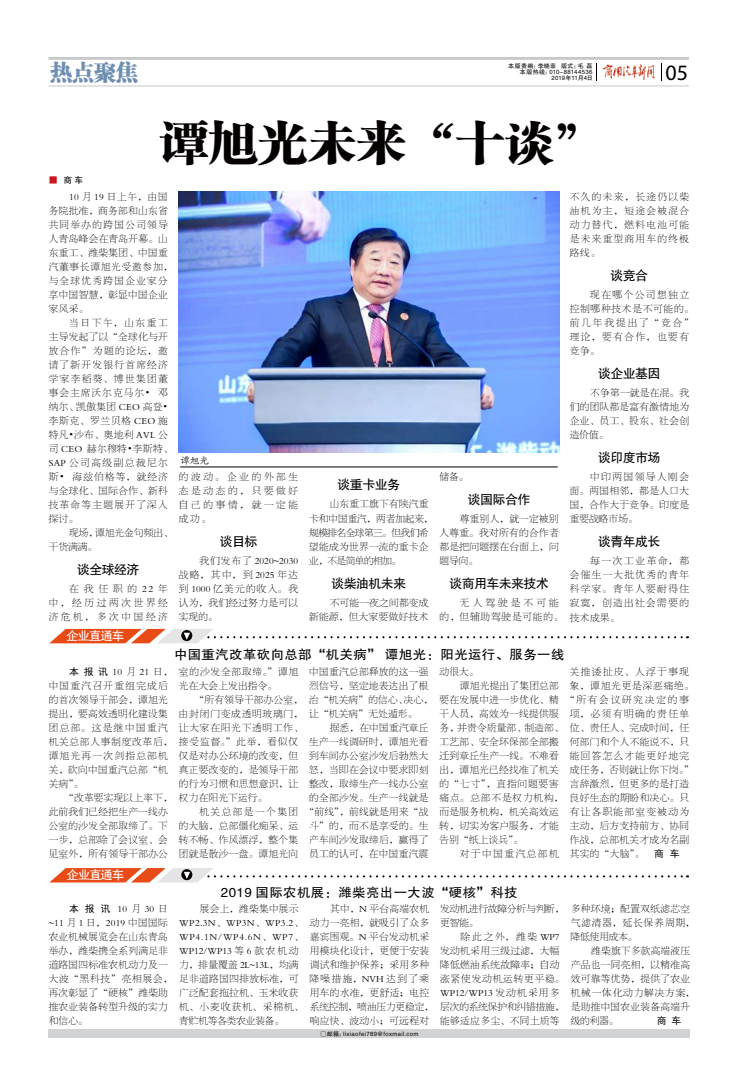
<style>
.page{position:relative;width:738px;height:1078px;background:#fff}
.page>*{position:absolute;margin:0;border:0;box-sizing:border-box;transform-origin:0 0}
.t1{font:46px "FZCSJW GB1 0";color:#040000;scale:1.07 1}
.t2{font:30px "Myriad Pro";color:#000}
.t3{font:22px "FZCSJW GB1 0";color:#6e8fb2}
.t4{font:22px "Myriad Pro";color:#000}
.t5{font:13px "FZHTJW GB1 0";letter-spacing:.03em;color:#000}
.t6{font:13px "FZHTJW GB1 0";letter-spacing:-.05em;color:#000}
.t7{font:12.2px "FZHTJW GB1 0";letter-spacing:-.1em;color:#fff}
.t8{font:9.6px/14px "FZBSJW GB1 0";letter-spacing:.04em;color:#000}
.t9{font:9.6px/14px "FZBSJW GB1 0";letter-spacing:.12em;color:#000}
.t10{font:9.6px/14px "FZBSJW GB1 0";letter-spacing:.085em;color:#000}
.t11{font:9.6px/14px "FZBSJW GB1 0";color:#000}
.t12{font:9.6px/14px "FZBSJW GB1 0";letter-spacing:.16em;color:#000}
.t13{font:9.6px/14px "FZBSJW GB1 0";letter-spacing:.09em;color:#000}
.t14{font:9.6px "FZBSJW GB1 0";letter-spacing:.095em;color:#000}
.t15{font:9.6px/14px "FZBSJW GB1 0";letter-spacing:.06em;color:#000}
.t16{font:9.6px "FZBSJW GB1 0";letter-spacing:.15em;color:#000}
.t17{font:9.6px "FZBSJW GB1 0";letter-spacing:.14em;color:#000}
.t18{font:9.6px/14px "FZBSJW GB1 0";letter-spacing:-.01em;color:#000}
.t19{font:9.6px/14px "FZBSJW GB1 0";letter-spacing:.01em;color:#000}
.t20{font:9.6px "FZBSJW GB1 0";letter-spacing:.19em;color:#000}
.t21{font:9.6px "FZKTJW GB1 0";color:#040000}
.t22{font:9.6px "Sim Hei";color:#000}
.t23{font:8.6px "FZHTJW GB1 0";color:#000}
.t24{font:6px/6px "FZHTJW GB1 0";letter-spacing:.055em;color:#000;text-align:right}
.t25{font:6px "FZHTJW GB1 0";letter-spacing:-.005em;color:#000}
.s1{font-family:"Sim Sun"}
.s2{font-size:9px;color:#ca171d}
.s3{font-family:"Sim Hei"}
</style>
<div class="page">
<div style="left:48px;top:1029px;width:641px;height:8px;background:#d2d3d4"></div>
<hr style="left:48px;top:57px;width:640px;height:3px;background:#c7c8ca">
<hr style="left:48px;top:86px;width:640px;height:1px;background:#c7c8ca">
<svg style="left:661px;top:64px;width:1px;height:17px"></svg>
<img style="left:602px;top:64px;width:53px;height:16px">
<hr style="left:180px;top:466px;width:377px;height:1px;background:#000">
<svg style="left:49px;top:628px;width:638px;height:15px"></svg>
<img style="left:179px;top:191px;width:379px;height:261px">
<svg style="left:50px;top:868px;width:637px;height:14px"></svg>
<h3 class="t3" style="left:50px;top:60px;width:89px">热点聚焦</h3>
<p class="t24" style="left:508px;top:63px;width:86px">本版责编：李晓菲 版式：毛 磊本版热线：010-88144536</p>
<p class="t25" style="left:551px;top:75px;width:43px">2019年11月4日</p>
<h2 class="t2" style="left:659px;top:51px;width:32px">03</h2>
<h3 class="t4" style="left:665px;top:59px;width:24px">05</h3>
<h1 class="t1" style="left:159px;top:116px;width:416px">谭旭光未来“十谈”</h1>
<p class="t8" style="left:49px;top:190px;width:125px;text-indent:20px">10 月 19 日上午，由国务院批准，商务部和山东省共同举办的跨国公司领导人青岛峰会在青岛开幕。山东重工、潍柴集团、中国重汽董事长谭旭光受邀参加，与全球优秀跨国企业家分享中国智慧，彰显中国企业家风采。</p>
<p class="t9" style="left:49px;top:316px;width:125px;text-indent:20px">当日下午，山东重工主导发起了以“全球化与开放合作”为题的论坛，邀请了新开发银行首席经济学家李稻葵、博世集团董事会主席沃尔克马尔<span class="s1">•</span> 邓纳尔、凯傲集团 CEO 高登<span class="s1">•</span>李斯克、罗兰贝格 CEO 施特凡<span class="s1">•</span>沙布、奥地利 AVL 公司 CEO 赫尔穆特<span class="s1">•</span>李斯特、<br>SAP 公司高级副总裁尼尔斯<span class="s1">•</span> 海兹伯格等，就经济与全球化、国际合作、新科技革命等主题展开了深入探讨。</p>
<p class="t19" style="left:49px;top:526px;width:125px;text-indent:20px">现场，谭旭光金句频出、干货满满。</p>
<h3 class="t6" style="left:77px;top:562px;width:64px">谈全球经济</h3>
<p class="t8" style="left:49px;top:582px;width:121px;text-align:justify;text-indent:20px">在我任职的22年中，经历过两次世界经济危机，多次中国经济</p>
<p class="t23" style="left:49px;top:175px;width:36px"><span class="s2">■</span> 商 车</p>
<p class="t8" style="left:569px;top:190px;width:121px;text-align:justify">不久的未来，长途仍以柴油机为主，短途会被混合动力替代，燃料电池可能是未来重型商用车的终极路线。</p>
<h3 class="t6" style="left:610px;top:268px;width:39px">谈竞合</h3>
<p class="t12" style="left:569px;top:288px;width:125px;text-indent:20px">现在哪个公司想独立控制哪种技术是不可能的。前几年我提出了“竞合”理论，要有合作，也要有竞争。</p>
<h3 class="t6" style="left:597px;top:366px;width:64px">谈企业基因</h3>
<p class="t8" style="left:569px;top:386px;width:121px;text-align:justify;text-indent:20px">不争第一就是在混。我们的团队都是富有激情地为企业、员工、股东、社会创造价值。</p>
<h3 class="t6" style="left:597px;top:450px;width:64px">谈印度市场</h3>
<p class="t8" style="left:569px;top:470px;width:121px;text-align:justify;text-indent:20px">中印两国领导人刚会面。两国相邻，都是人口大国，合作大于竞争。印度是重要战略市场。</p>
<h3 class="t6" style="left:597px;top:534px;width:64px">谈青年成长</h3>
<p class="t8" style="left:569px;top:554px;width:121px;text-align:justify;text-indent:20px">每一次工业革命，都会催生一大批优秀的青年科学家。青年人要耐得住寂寞，创造出社会需要的技术成果。</p>
<p class="t21" style="left:180px;top:455px;width:30px">谭旭光</p>
<p class="t8" style="left:179px;top:470px;width:121px;text-align:justify">的波动。企业的外部生态是动态的，只要做好自己的事情，就一定能成功。</p>
<h3 class="t6" style="left:219px;top:534px;width:39px">谈目标</h3>
<p class="t8" style="left:179px;top:554px;width:121px;text-align:justify;text-indent:20px">我们发布了 2020~2030战略，其中，到 2025 年达到 1000 亿美元的收入。我认为，我们经过努力是可以实现的。</p>
<p class="t8" style="left:439px;top:470px;width:30px">储备。</p>
<h3 class="t6" style="left:337px;top:477px;width:64px">谈重卡业务</h3>
<p class="t11" style="left:309px;top:497px;width:125px;text-indent:20px">山东重工旗下有陕汽重卡和中国重汽，两者加起来，规模排名全球第三。但我们希望能成为世界一流的重卡企业，不是简单的相加。</p>
<h3 class="t6" style="left:331px;top:575px;width:76px">谈柴油机未来</h3>
<p class="t8" style="left:309px;top:595px;width:121px;text-align:right">不可能一夜之间都变成<br>新能源，但大家要做好技术</p>
<h3 class="t6" style="left:467px;top:492px;width:64px">谈国际合作</h3>
<p class="t8" style="left:439px;top:512px;width:121px;text-align:justify;text-indent:20px">尊重别人，就一定被别人尊重。我对所有的合作者都是把问题摆在台面上，问题导向。</p>
<h3 class="t6" style="left:449px;top:576px;width:101px">谈商用车未来技术</h3>
<p class="t13" style="left:439px;top:596px;width:125px;text-indent:20px">无人驾驶是不可能的，但辅助驾驶是可能的。</p>
<p class="t7" style="left:66px;top:629px;width:59px">企业直通车</p>
<h3 class="t5" style="left:174px;top:647px;width:391px">中国重汽改革砍向总部“机关病” 谭旭光：阳光运行、服务一线</h3>
<p class="t10" style="left:49px;top:665px;width:125px;text-indent:20px"><span class="s3">本报讯</span> 10月21日，中国重汽召开重组完成后的首次领导干部会，谭旭光提出，要高效透明化建设集团总部。这是继中国重汽机关总部人事制度改革后，谭旭光再一次剑指总部机关，砍向中国重汽总部“机关病”。</p>
<p class="t8" style="left:49px;top:791px;width:125px;text-indent:16px">“改革要实现以上率下，此前我们已经把生产一线办公室的沙发全部取缔了。下一步，总部除了会议室、会见室外，所有领导干部办公</p>
<p class="t7" style="left:66px;top:868px;width:59px">企业直通车</p>
<p class="t15" style="left:179px;top:665px;width:121px">室的沙发全部取缔。”谭旭光在大会上发出指令。</p>
<p class="t8" style="left:179px;top:693px;width:125px;text-indent:16px">“所有领导干部办公室，由封闭门变成透明玻璃门，让大家在阳光下透明工作、接受监督。”此举，看似仅仅是对办公环境的改变，但真正要改变的，是领导干部的行为习惯和思想意识，让权力在阳光下运行。</p>
<p class="t8" style="left:179px;top:805px;width:121px;text-align:justify;text-indent:20px">机关总部是一个集团的大脑，总部僵化痴呆、运转不畅、作风漂浮，整个集团就是散沙一盘。谭旭光向</p>
<p class="t8" style="left:309px;top:665px;width:125px">中国重汽总部释放的这一强烈信号，坚定地表达出了根治“机关病”的信心、决心，让“机关病”无处遁形。</p>
<p class="t8" style="left:304px;top:721px;width:125px;text-align:right">据悉，在中国重汽章丘<br>生产一线调研时，谭旭光看到车间办公室沙发后勃然大怒，当即在会议中要求即刻整改，取缔生产一线办公室的全部沙发。生产一线就是“前线”，前线就是用来“战斗”的，而不是享受的。生产车间沙发取缔后，赢得了员工的认可，在中国重汽震</p>
<p class="t8" style="left:439px;top:665px;width:41px">动很大。</p>
<p class="t8" style="left:459px;top:679px;width:100px">谭旭光提出了集团总部</p>
<p class="t8" style="left:439px;top:693px;width:121px">要在发展中进一步优化、精</p>
<p class="t8" style="left:439px;top:707px;width:121px">干人员，高效为一线提供服</p>
<p class="t8" style="left:439px;top:721px;width:125px">务，并责令质量部、制造部、</p>
<p class="t8" style="left:439px;top:735px;width:121px">工艺部、安全环保部全部搬</p>
<p class="t8" style="left:439px;top:749px;width:121px">迁到章丘生产一线。不难看</p>
<p class="t8" style="left:439px;top:763px;width:121px">出，谭旭光已经找准了机关</p>
<p class="t14" style="left:439px;top:778px;width:121px">的“七寸”，直指问题要害</p>
<p class="t14" style="left:439px;top:792px;width:125px">痛点。总部不是权力机构，</p>
<p class="t8" style="left:439px;top:805px;width:121px">而是服务机构，机关高效运</p>
<p class="t8" style="left:439px;top:819px;width:121px">转，切实为客户服务，才能</p>
<p class="t8" style="left:439px;top:833px;width:85px">告别“纸上谈兵”。</p>
<p class="t12" style="left:459px;top:847px;width:100px">对于中国重汽总部机</p>
<h3 class="t5" style="left:221px;top:884px;width:298px">2019 国际农机展：潍柴亮出一大波“硬核”科技</h3>
<p class="t8" style="left:49px;top:901px;width:125px;text-indent:20px"><span class="s3">本报讯</span> 10月30日~11 月 1 日，2019 中国国际农业机械展览会在山东青岛举办，潍柴携全系列满足非道路国四标准农机动力及一大波“黑科技”亮相展会，再次彰显了“硬核”潍柴助推农业装备转型升级的实力和信心。</p>
<p class="t8" style="left:179px;top:901px;width:125px;text-indent:20px">展会上，潍柴集中展示<br>WP2.3N、WP3N、WP3.2、<br>WP4.1N/WP4.6N、WP7、<br>WP12/WP13 等 6 款农机动力，排量覆盖 2L~13L，均满足非道路国四排放标准，可广泛配套拖拉机、玉米收获机、小麦收获机、采棉机、青贮机等各类农业装备。</p>
<p class="t8" style="left:309px;top:901px;width:125px;text-indent:20px">其中，N 平台高端农机动力一亮相，就吸引了众多嘉宾围观。N 平台发动机采用模块化设计，更便于安装调试和维护保养；采用多种降噪措施，NVH 达到了乘用车的水准，更舒适；电控系统控制，喷油压力更稳定，响应快、波动小；可远程对</p>
<p class="t18" style="left:440px;top:901px;width:125px">发动机进行故障分析与判断，更智能。</p>
<p class="t8" style="left:440px;top:929px;width:125px;text-indent:20px">除此之外，潍柴WP7发动机采用三级过滤，大幅降低燃油系统故障率；自动涨紧使发动机运转更平稳。<br>WP12/WP13 发动机采用多层次的系统保护和纠错措施，能够适应多尘、不同土质等</p>
<p class="t24" style="left:320px;top:1030px;width:99px">□邮箱：lixiaofei789@foxmail.com</p>
<p class="t16" style="left:569px;top:666px;width:121px">关推诿扯皮、人浮于事现</p>
<p class="t13" style="left:569px;top:679px;width:125px">象，谭旭光更是深恶痛绝。</p>
<p class="t20" style="left:564px;top:694px;width:125px">“所有会议研究决定的事</p>
<p class="t16" style="left:569px;top:708px;width:121px">项，必须有明确的责任单</p>
<p class="t8" style="left:569px;top:721px;width:121px">位、责任人、完成时间，任</p>
<p class="t8" style="left:569px;top:735px;width:121px">何部门和个人不能说不，只</p>
<p class="t17" style="left:569px;top:750px;width:121px">能回答怎么才能更好地完</p>
<p class="t8" style="left:569px;top:763px;width:125px">成任务，否则就让你下岗。”</p>
<p class="t8" style="left:569px;top:777px;width:121px">言辞激烈，但更多的是打造</p>
<p class="t8" style="left:569px;top:791px;width:121px">良好生态的期盼和决心。只</p>
<p class="t17" style="left:569px;top:806px;width:121px">有让各职能部室变被动为</p>
<p class="t8" style="left:569px;top:819px;width:121px">主动，后方支持前方、协同</p>
<p class="t8" style="left:569px;top:833px;width:121px">作战，总部机关才成为名副</p>
<p class="t8" style="left:569px;top:847px;width:111px">其实的“大脑”。 <span class="s3">商 车</span></p>
<p class="t8" style="left:570px;top:901px;width:125px">多种环境；配置双纸滤芯空气滤清器，延长保养周期，降低使用成本。</p>
<p class="t8" style="left:570px;top:943px;width:125px;text-indent:20px">潍柴旗下多款高端液压产品也一同亮相，以精准高效可靠等优势，提供了农业机械一体化动力解决方案，是助推中国农业装备高端升级的利器。</p>
<p class="t22" style="left:656px;top:1015px;width:26px">商 车</p>
</div>
